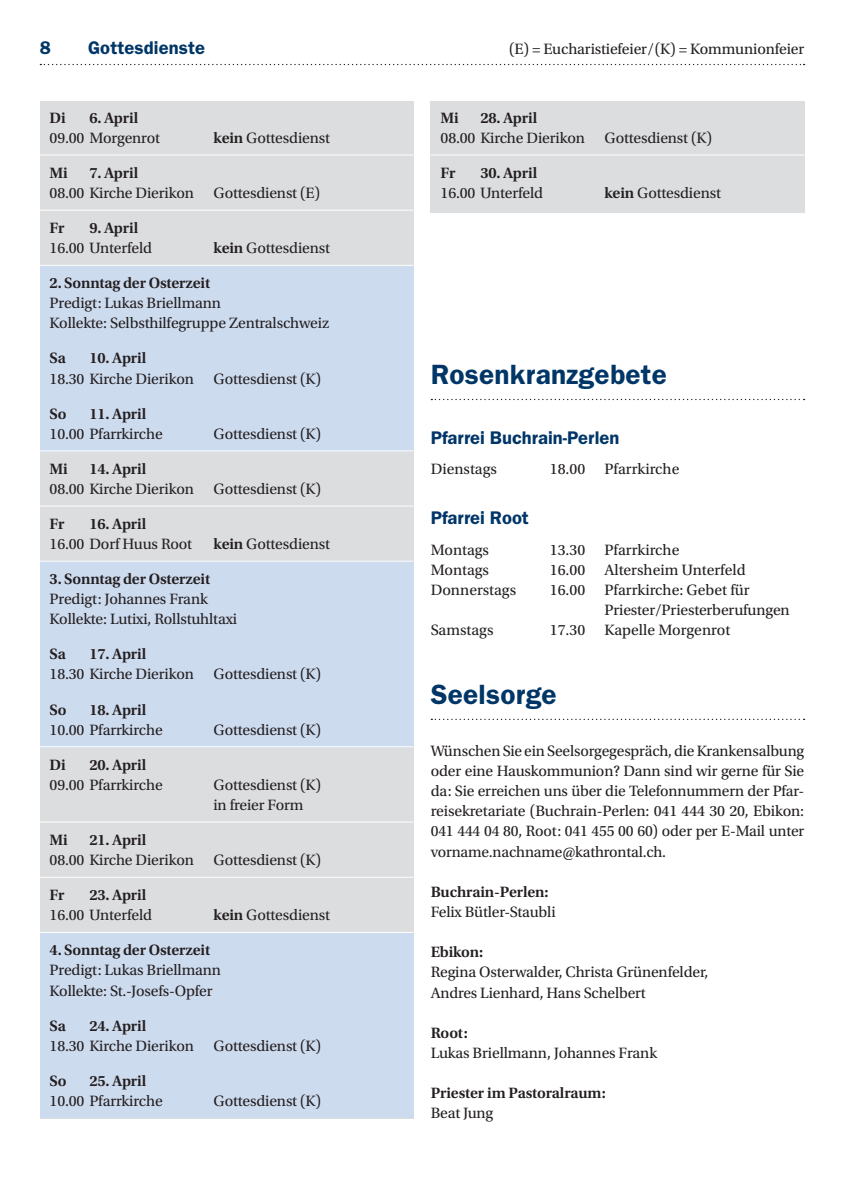
<style>
.page{position:relative;width:844px;height:1191px;background:#fff}
.page>*{position:absolute;margin:0;border:0;box-sizing:border-box;transform-origin:0 0}
.t1{font:600 28px "ITC Franklin Gothic Std";letter-spacing:.01em;color:#003667}
.t2{font:600 18.38px "ITC Franklin Gothic Std";color:#003667}
.t3{font:15.75px/20.1px "Utopia Std";letter-spacing:-.01em;color:#231f20}
.t4{font:600 15.75px "Utopia Std";letter-spacing:-.01em;color:#231f20}
.s1{font-weight:600}
</style>
<div class="page">
<svg style="left:40px;top:64px;width:764px;height:1px"></svg>
<svg style="left:431px;top:399px;width:373px;height:1px"></svg>
<svg style="left:431px;top:718px;width:373px;height:2px"></svg>
<div style="left:40px;top:101px;width:373px;height:1017px;background:#dcdddf"></div>
<hr style="left:40px;top:155px;width:373px;height:1px;background:#fff">
<hr style="left:40px;top:210px;width:373px;height:1px;background:#fff">
<div style="left:40px;top:266px;width:373px;height:31px;background:#cddbef"></div>
<hr style="left:40px;top:265px;width:373px;height:1px;background:#fff">
<div style="left:40px;top:287px;width:373px;height:34px;background:#cddbef"></div>
<div style="left:40px;top:307px;width:373px;height:34px;background:#cddbef"></div>
<div style="left:40px;top:337px;width:373px;height:35px;background:#cddbef"></div>
<div style="left:40px;top:362px;width:373px;height:34px;background:#cddbef"></div>
<div style="left:40px;top:392px;width:373px;height:36px;background:#cddbef"></div>
<div style="left:40px;top:417px;width:373px;height:34px;background:#cddbef"></div>
<hr style="left:40px;top:450px;width:373px;height:1px;background:#fff">
<hr style="left:40px;top:505px;width:373px;height:1px;background:#fff">
<div style="left:40px;top:561px;width:373px;height:32px;background:#cddbef"></div>
<hr style="left:40px;top:561px;width:373px;height:1px;background:#fff">
<div style="left:40px;top:582px;width:373px;height:35px;background:#cddbef"></div>
<div style="left:40px;top:603px;width:373px;height:34px;background:#cddbef"></div>
<div style="left:40px;top:633px;width:373px;height:35px;background:#cddbef"></div>
<div style="left:40px;top:658px;width:373px;height:34px;background:#cddbef"></div>
<div style="left:40px;top:688px;width:373px;height:35px;background:#cddbef"></div>
<div style="left:40px;top:713px;width:373px;height:34px;background:#cddbef"></div>
<hr style="left:40px;top:746px;width:373px;height:1px;background:#fff">
<hr style="left:40px;top:821px;width:373px;height:1px;background:#fff">
<hr style="left:40px;top:876px;width:373px;height:1px;background:#fff">
<div style="left:40px;top:932px;width:373px;height:32px;background:#cddbef"></div>
<hr style="left:40px;top:932px;width:373px;height:1px;background:#fff">
<div style="left:40px;top:954px;width:373px;height:34px;background:#cddbef"></div>
<div style="left:40px;top:974px;width:373px;height:34px;background:#cddbef"></div>
<div style="left:40px;top:1004px;width:373px;height:35px;background:#cddbef"></div>
<div style="left:40px;top:1029px;width:373px;height:34px;background:#cddbef"></div>
<div style="left:40px;top:1059px;width:373px;height:35px;background:#cddbef"></div>
<div style="left:40px;top:1084px;width:373px;height:34px;background:#cddbef"></div>
<div style="left:430px;top:101px;width:374px;height:111px;background:#dcdddf"></div>
<hr style="left:430px;top:155px;width:374px;height:1px;background:#fff">
<p class="t2" style="left:40px;top:37px;width:13px">8</p>
<p class="t2" style="left:88px;top:37px;width:118px">Gottesdienste</p>
<p class="t3" style="left:509px;top:39px;width:296px">(E) = Eucharistiefeier/(K) = Kommunionfeier</p>
<p class="t4" style="left:50px;top:109px;width:18px">Di</p>
<p class="t4" style="left:89px;top:109px;width:50px">6. April</p>
<p class="t3" style="left:50px;top:128px;width:112px">09.00 Morgenrot</p>
<p class="t3" style="left:213px;top:128px;width:118px"><span class="s1">kein</span> Gottesdienst</p>
<p class="t4" style="left:50px;top:164px;width:20px">Mi</p>
<p class="t4" style="left:89px;top:164px;width:50px">7. April</p>
<p class="t3" style="left:50px;top:183px;width:272px">08.00 Kirche Dierikon Gottesdienst (E)</p>
<p class="t4" style="left:50px;top:219px;width:17px">Fr</p>
<p class="t4" style="left:89px;top:219px;width:50px">9. April</p>
<p class="t3" style="left:50px;top:238px;width:104px">16.00 Unterfeld</p>
<p class="t3" style="left:213px;top:238px;width:118px"><span class="s1">kein</span> Gottesdienst</p>
<p class="t4" style="left:50px;top:274px;width:162px">2. Sonntag der Osterzeit</p>
<p class="t3" style="left:50px;top:293px;width:281px">Predigt: Lukas Briellmann<br>Kollekte: Selbsthilfegruppe Zentralschweiz</p>
<p class="t4" style="left:50px;top:349px;width:18px">Sa</p>
<p class="t4" style="left:89px;top:349px;width:58px">10. April</p>
<p class="t3" style="left:50px;top:369px;width:273px">18.30 Kirche Dierikon Gottesdienst (K)</p>
<p class="t4" style="left:50px;top:404px;width:19px">So</p>
<p class="t4" style="left:89px;top:404px;width:58px">11. April</p>
<p class="t3" style="left:50px;top:424px;width:115px">10.00 Pfarrkirche</p>
<p class="t3" style="left:213px;top:424px;width:109px">Gottesdienst (K)</p>
<p class="t4" style="left:50px;top:460px;width:20px">Mi</p>
<p class="t4" style="left:89px;top:460px;width:58px">14. April</p>
<p class="t3" style="left:50px;top:479px;width:273px">08.00 Kirche Dierikon Gottesdienst (K)</p>
<p class="t4" style="left:50px;top:515px;width:17px">Fr</p>
<p class="t4" style="left:89px;top:515px;width:58px">16. April</p>
<p class="t3" style="left:50px;top:534px;width:144px">16.00 Dorf Huus Root</p>
<p class="t3" style="left:213px;top:534px;width:118px"><span class="s1">kein</span> Gottesdienst</p>
<p class="t4" style="left:50px;top:570px;width:162px">3. Sonntag der Osterzeit</p>
<p class="t3" style="left:50px;top:589px;width:189px">Predigt: Johannes Frank<br>Kollekte: Lutixi, Rollstuhltaxi</p>
<p class="t4" style="left:50px;top:645px;width:18px">Sa</p>
<p class="t4" style="left:89px;top:645px;width:58px">17. April</p>
<p class="t3" style="left:50px;top:664px;width:273px">18.30 Kirche Dierikon Gottesdienst (K)</p>
<p class="t4" style="left:50px;top:700px;width:19px">So</p>
<p class="t4" style="left:89px;top:700px;width:58px">18. April</p>
<p class="t3" style="left:50px;top:719px;width:115px">10.00 Pfarrkirche</p>
<p class="t3" style="left:213px;top:719px;width:109px">Gottesdienst (K)</p>
<p class="t4" style="left:50px;top:755px;width:18px">Di</p>
<p class="t4" style="left:89px;top:755px;width:58px">20. April</p>
<p class="t3" style="left:50px;top:775px;width:115px">09.00 Pfarrkirche</p>
<p class="t3" style="left:213px;top:775px;width:109px">Gottesdienst (K) in freier Form</p>
<p class="t4" style="left:50px;top:831px;width:20px">Mi</p>
<p class="t4" style="left:89px;top:831px;width:58px">21. April</p>
<p class="t3" style="left:50px;top:850px;width:273px">08.00 Kirche Dierikon Gottesdienst (K)</p>
<p class="t4" style="left:50px;top:886px;width:17px">Fr</p>
<p class="t4" style="left:89px;top:886px;width:58px">23. April</p>
<p class="t3" style="left:50px;top:905px;width:104px">16.00 Unterfeld</p>
<p class="t3" style="left:213px;top:905px;width:118px"><span class="s1">kein</span> Gottesdienst</p>
<p class="t4" style="left:50px;top:941px;width:162px">4. Sonntag der Osterzeit</p>
<p class="t3" style="left:50px;top:960px;width:173px">Predigt: Lukas Briellmann<br>Kollekte: St.-Josefs-Opfer</p>
<p class="t4" style="left:50px;top:1016px;width:18px">Sa</p>
<p class="t4" style="left:89px;top:1016px;width:58px">24. April</p>
<p class="t3" style="left:50px;top:1035px;width:273px">18.30 Kirche Dierikon Gottesdienst (K)</p>
<p class="t4" style="left:50px;top:1071px;width:19px">So</p>
<p class="t4" style="left:89px;top:1071px;width:58px">25. April</p>
<p class="t3" style="left:50px;top:1091px;width:115px">10.00 Pfarrkirche</p>
<p class="t3" style="left:213px;top:1091px;width:109px">Gottesdienst (K)</p>
<p class="t4" style="left:440px;top:109px;width:20px">Mi</p>
<p class="t4" style="left:480px;top:109px;width:58px">28. April</p>
<p class="t3" style="left:440px;top:128px;width:273px">08.00 Kirche Dierikon Gottesdienst (K)</p>
<p class="t4" style="left:440px;top:164px;width:17px">Fr</p>
<p class="t4" style="left:480px;top:164px;width:58px">30. April</p>
<p class="t3" style="left:440px;top:183px;width:104px">16.00 Unterfeld</p>
<p class="t3" style="left:604px;top:183px;width:118px"><span class="s1">kein</span> Gottesdienst</p>
<h1 class="t1" style="left:430px;top:358px;width:238px">Rosenkranzgebete</h1>
<p class="t2" style="left:430px;top:427px;width:190px">Pfarrei Buchrain-Perlen</p>
<p class="t3" style="left:430px;top:459px;width:68px">Dienstags</p>
<p class="t3" style="left:549px;top:459px;width:131px">18.00 Pfarrkirche</p>
<p class="t2" style="left:430px;top:507px;width:100px">Pfarrei Root</p>
<p class="t3" style="left:430px;top:539px;width:60px">Montags</p>
<p class="t3" style="left:549px;top:539px;width:131px">13.30 Pfarrkirche</p>
<p class="t3" style="left:430px;top:560px;width:60px">Montags</p>
<p class="t3" style="left:549px;top:560px;width:197px">16.00 Altersheim Unterfeld</p>
<p class="t3" style="left:430px;top:580px;width:87px">Donnerstags</p>
<p class="t3" style="left:604px;top:580px;width:187px;text-indent:-55px">16.00 Pfarrkirche: Gebet für<br>Priester/Priesterberufungen</p>
<p class="t3" style="left:430px;top:620px;width:64px">Samstags</p>
<p class="t3" style="left:549px;top:620px;width:182px">17.30 Kapelle Morgenrot</p>
<h1 class="t1" style="left:430px;top:677px;width:127px">Seelsorge</h1>
<p class="t3" style="left:430px;top:741px;width:375px;text-align:justify">Wünschen Sie ein Seelsorgegespräch, die Krankensalbung oder eine Hauskommunion? Dann sind wir gerne für Sie da: Sie erreichen uns über die Telefonnummern der Pfar&shy;reisekretariate (Buchrain-Perlen: 041 444 30 20, Ebikon:<br>041 444 04 80, Root: 041 455 00 60) oder per E-Mail unter vorname.nachname@kathrontal.ch.</p>
<p class="t4" style="left:430px;top:883px;width:119px">Buchrain-Perlen:</p>
<p class="t3" style="left:430px;top:902px;width:126px">Felix Bütler-Staubli</p>
<p class="t4" style="left:430px;top:943px;width:54px">Ebikon:</p>
<p class="t3" style="left:430px;top:962px;width:279px">Regina Osterwalder, Christa Grünenfelder,<br>Andres Lienhard, Hans Schelbert</p>
<p class="t4" style="left:430px;top:1023px;width:39px">Root:</p>
<p class="t3" style="left:430px;top:1043px;width:228px">Lukas Briellmann, Johannes Frank</p>
<p class="t4" style="left:430px;top:1084px;width:177px">Priester im Pastoralraum:</p>
<p class="t3" style="left:430px;top:1103px;width:64px">Beat Jung</p>
</div>
